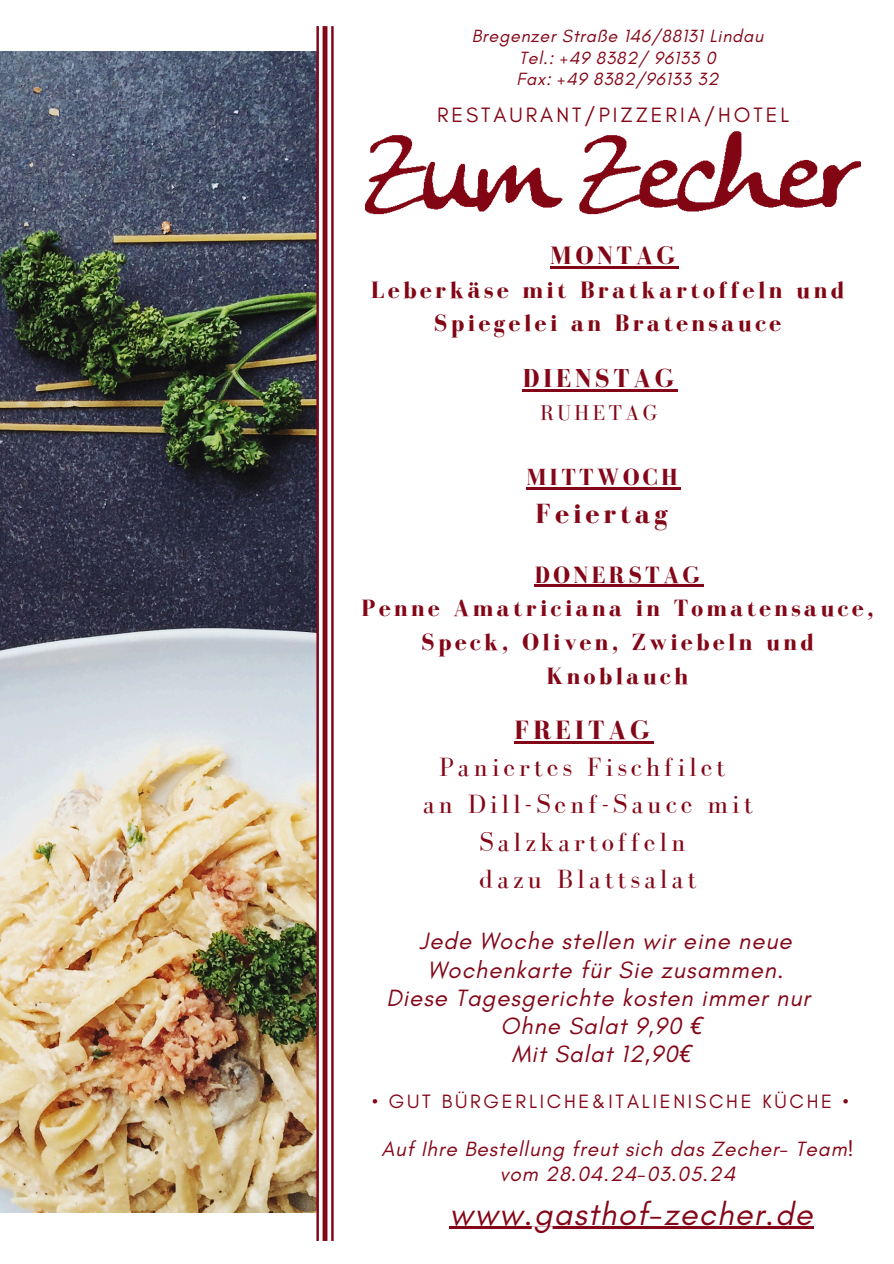
<style>
.page{position:relative;width:894px;height:1264px;background:#fff}
.page>*{position:absolute;margin:0;border:0;box-sizing:border-box;transform-origin:0 0}
.t1{font:italic 32.4px "Glacial Indifference";letter-spacing:.04em;color:#830718}
.t2{font:700 28.5px "Bodoni FLF";letter-spacing:.14em;color:#830718}
.t3{font:27.15px/37.2px "Bodoni FLF";letter-spacing:.14em;color:#830718;text-align:center}
.t4{font:700 27.15px "Bodoni FLF";letter-spacing:.14em;color:#830718}
.t5{font:700 26.55px "Bodoni FLF";letter-spacing:.14em;color:#830718}
.t6{font:700 25.8px "Bodoni FLF";letter-spacing:.14em;color:#820716}
.t7{font:700 24.3px/33.8px "Bodoni FLF";letter-spacing:.14em;color:#820716;text-align:center}
.t8{font:700 24.15px/33.8px "Bodoni FLF";letter-spacing:.14em;color:#830718;text-align:center}
.t9{font:italic 24px "Glacial Indifference";letter-spacing:.04em;color:#830718}
.t10{font:700 24px "Bodoni FLF";letter-spacing:.14em;color:#830718}
.t11{font:22.2px "Bodoni FLF";letter-spacing:.14em;color:#830718}
.t12{font:21.15px "Glacial Indifference";letter-spacing:.14em;color:#830718}
.t13{font:italic 21px "Glacial Indifference";letter-spacing:.04em;color:#830718}
.t14{font:19.65px "Glacial Indifference";letter-spacing:.14em;color:#830718}
.t15{font:italic 18px "Glacial Indifference";letter-spacing:.04em;color:#830718}
.s1{font-family:"Noto Sans"}
</style>
<div class="page">
<img style="left:0;top:52px;width:316px;height:1160px">
<svg style="left:316px;top:26px;width:17px;height:1214px"></svg>
<hr style="left:550px;top:266px;width:129px;height:2px;background:#820716">
<img style="left:365px;top:131px;width:495px;height:84px">
<hr style="left:514px;top:741px;width:139px;height:2px;background:#830718">
<hr style="left:522px;top:389px;width:155px;height:3px;background:#830718">
<hr style="left:526px;top:487px;width:155px;height:3px;background:#830718">
<hr style="left:534px;top:585px;width:169px;height:2px;background:#830718">
<hr style="left:449px;top:1226px;width:364px;height:3px;background:#830718">
<p class="t15" style="left:471px;top:25px;width:293px">Bregenzer Straße 146/88131 Lindau</p>
<p class="t15" style="left:519px;top:46px;width:198px">Tel.: +49 8382/ 96133 0</p>
<p class="t15" style="left:516px;top:68px;width:203px">Fax: +49 8382/96133 32</p>
<p class="t12" style="left:437px;top:101px;width:353px">RESTAURANT/PIZZERIA/HOTEL</p>
<p class="t6" style="left:550px;top:241px;width:127px">MONTAG</p>
<p class="t7" style="left:370px;top:272px;width:475px">Leberkäse mit Bratkartoffeln und<br>Spiegelei an Bratensauce</p>
<p class="t5" style="left:522px;top:364px;width:153px">DIENSTAG</p>
<p class="t11" style="left:540px;top:400px;width:119px">RUHETAG</p>
<p class="t10" style="left:526px;top:464px;width:153px">MITTWOCH</p>
<p class="t2" style="left:535px;top:497px;width:134px">Feiertag</p>
<p class="t8" style="left:361px;top:557px;width:513px">DONERSTAG<br>Penne Amatriciana in Tomatensauce,<br>Speck, Oliven, Zwiebeln und<br>Knoblauch</p>
<p class="t4" style="left:514px;top:715px;width:137px">FREITAG</p>
<p class="t3" style="left:422px;top:748px;width:331px">Paniertes Fischfilet<br>an Dill-Senf-Sauce mit<br>Salzkartoffeln<br>dazu Blattsalat</p>
<p class="t9" style="left:419px;top:926px;width:373px">Jede Woche stellen wir eine neue</p>
<p class="t9" style="left:427px;top:954px;width:357px">Wochenkarte für Sie zusammen.</p>
<p class="t9" style="left:386px;top:982px;width:425px">Diese Tagesgerichte kosten immer nur</p>
<p class="t9" style="left:500px;top:1011px;width:204px">Ohne Salat 9,90 <span class="s1">€</span></p>
<p class="t9" style="left:511px;top:1039px;width:181px">Mit Salat 12,90<span class="s1">€</span></p>
<p class="t14" style="left:372px;top:1089px;width:478px">• GUT BÜRGERLICHE&amp;ITALIENISCHE KÜCHE •</p>
<h2 class="t13" style="left:381px;top:1136px;width:474px">Auf Ihre Bestellung freut sich das Zecher- Team!</h2>
<h6 class="t13" style="left:499px;top:1160px;width:237px">vom 28.04.24-03.05.24</h6>
<h1 class="t1" style="left:449px;top:1193px;width:364px">www.gasthof-zecher.de</h1>
</div>
